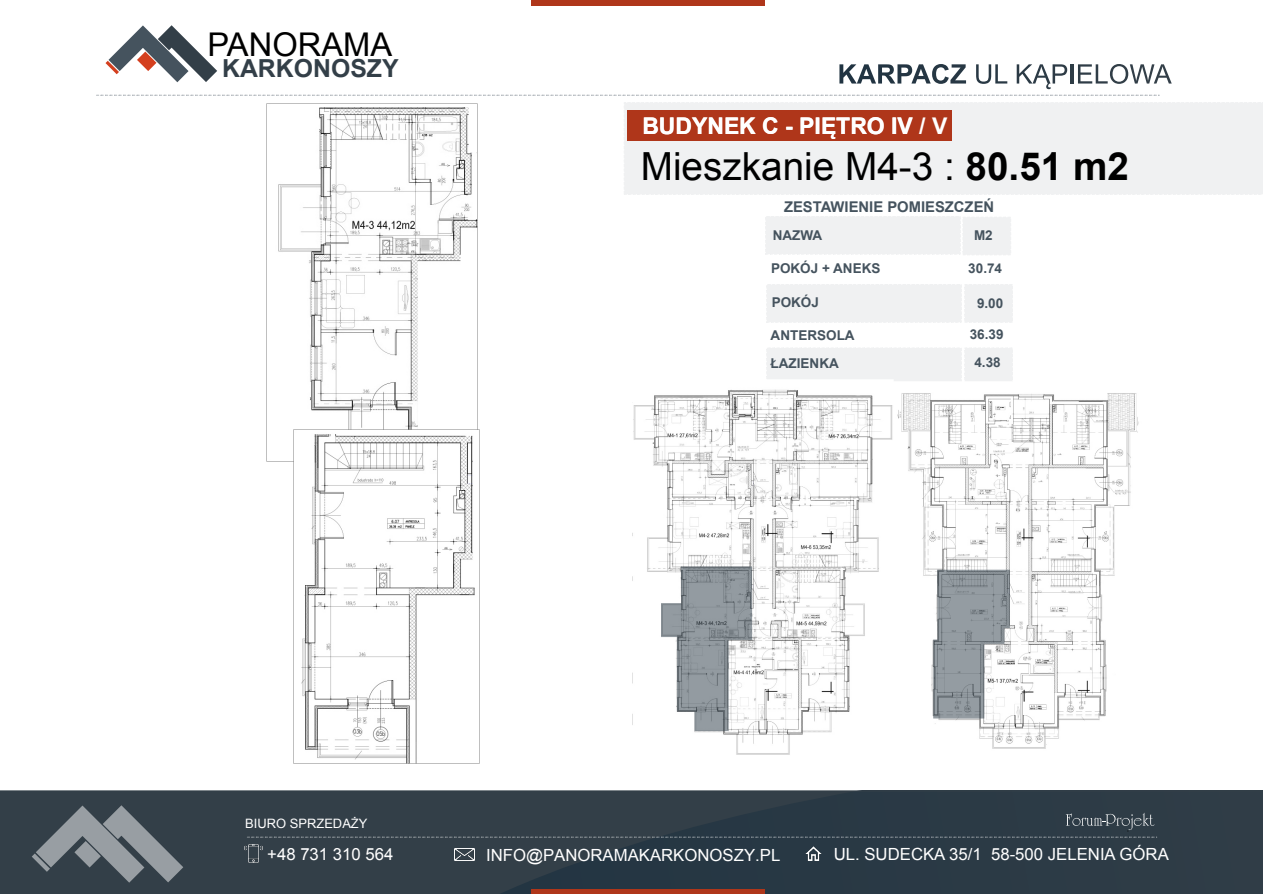
<style>
.page{position:relative;width:1263px;height:894px;background:#fff}
.page>*{position:absolute;margin:0;border:0;box-sizing:border-box;transform-origin:0 0}
.t1{font:38.7px "Arial";color:#000}
.t2{font:32.7px "Arial";color:#000}
.t3{font:700 24.75px "Arial";color:#333f48}
.t4{font:700 22.95px "Arial";color:#fff}
.t5{font:16.8px "Arial";color:#fff}
.t6{font:700 14.85px "Arial";color:#45535e}
.t7{font:700 13.5px "Arial";color:#45535e}
.t8{font:12.9px "Arial";color:#fff}
.s1{font-weight:700}
</style>
<div class="page">
<div style="left:624px;top:102px;width:639px;height:93px;background:#f0f1f2"></div>
<div style="left:766px;top:284px;width:196px;height:38px;background:#f0f1f2"></div>
<div style="left:964px;top:284px;width:49px;height:38px;background:#f0f1f2"></div>
<div style="left:766px;top:347px;width:196px;height:39px;background:#f0f1f2"></div>
<div style="left:964px;top:347px;width:49px;height:39px;background:#f0f1f2"></div>
<div style="left:765px;top:216px;width:196px;height:38px;background:#f0f1f2"></div>
<div style="left:962px;top:217px;width:49px;height:38px;background:#f0f1f2"></div>
<svg style="left:0;top:790px;width:1263px;height:103px;background:#2f3d47"></svg>
<svg style="left:106px;top:25px;width:111px;height:57px"></svg>
<div style="left:531px;top:888px;width:233px;height:5px;background:#af361a"></div>
<div style="left:531px;top:0;width:233px;height:6px;background:#af361a"></div>
<svg style="left:32px;top:805px;width:151px;height:77px;background:#606971"></svg>
<svg style="left:839px;top:64px;width:127px;height:20px"></svg>
<svg style="left:976px;top:64px;width:31px;height:20px"></svg>
<svg style="left:1017px;top:64px;width:155px;height:25px"></svg>
<svg style="left:247px;top:812px;width:910px;height:25px;background:#323f49"></svg>
<svg style="left:96px;top:95px;width:1063px;height:1px"></svg>
<div style="left:627px;top:110px;width:291px;height:31px;background:#af361a"></div>
<div style="left:661px;top:110px;width:291px;height:31px;background:#af361a"></div>
<img style="left:805px;top:845px;width:17px;height:14px">
<img style="left:455px;top:848px;width:19px;height:12px">
<img style="left:245px;top:844px;width:18px;height:18px">
<img style="left:893px;top:381px;width:246px;height:368px">
<img style="left:632px;top:379px;width:261px;height:376px">
<img style="left:278px;top:107px;width:199px;height:354px">
<img style="left:294px;top:429px;width:185px;height:334px">
<svg style="left:661px;top:566px;width:91px;height:164px"></svg>
<svg style="left:933px;top:569px;width:77px;height:149px"></svg>
<h2 class="t2" style="left:208px;top:32px;width:186px">PANORAMA</h2>
<h3 class="t3" style="left:222px;top:59px;width:178px">KARKONOSZY</h3>
<p class="t8" style="left:245px;top:818px;width:124px">BIURO SPRZEDAŻY</p>
<h3 class="t4" style="left:642px;top:117px;width:306px">BUDYNEK C - PIĘTRO IV / V</h3>
<h1 class="t1" style="left:641px;top:152px;width:490px">Mieszkanie M4-3 : <span class="s1">80.51 m2</span></h1>
<p class="t6" style="left:784px;top:201px;width:212px">ZESTAWIENIE POMIESZCZEŃ</p>
<p class="t7" style="left:773px;top:230px;width:51px">NAZWA</p>
<p class="t7" style="left:974px;top:230px;width:20px">M2</p>
<p class="t7" style="left:771px;top:263px;width:111px">POKÓJ + ANEKS</p>
<p class="t7" style="left:772px;top:297px;width:49px">POKÓJ</p>
<p class="t7" style="left:968px;top:263px;width:35px">30.74</p>
<p class="t7" style="left:977px;top:298px;width:28px">9.00</p>
<p class="t7" style="left:771px;top:330px;width:85px">ANTERSOLA</p>
<p class="t7" style="left:970px;top:329px;width:35px">36.39</p>
<p class="t7" style="left:771px;top:358px;width:70px">ŁAZIENKA</p>
<p class="t7" style="left:974px;top:357px;width:28px">4.38</p>
<p class="t5" style="left:267px;top:847px;width:128px">+48 731 310 564</p>
<p class="t5" style="left:486px;top:848px;width:296px">INFO@PANORAMAKARKONOSZY.PL</p>
<p class="t5" style="left:834px;top:847px;width:337px">UL. SUDECKA 35/1 58-500 JELENIA GÓRA</p>
</div>
